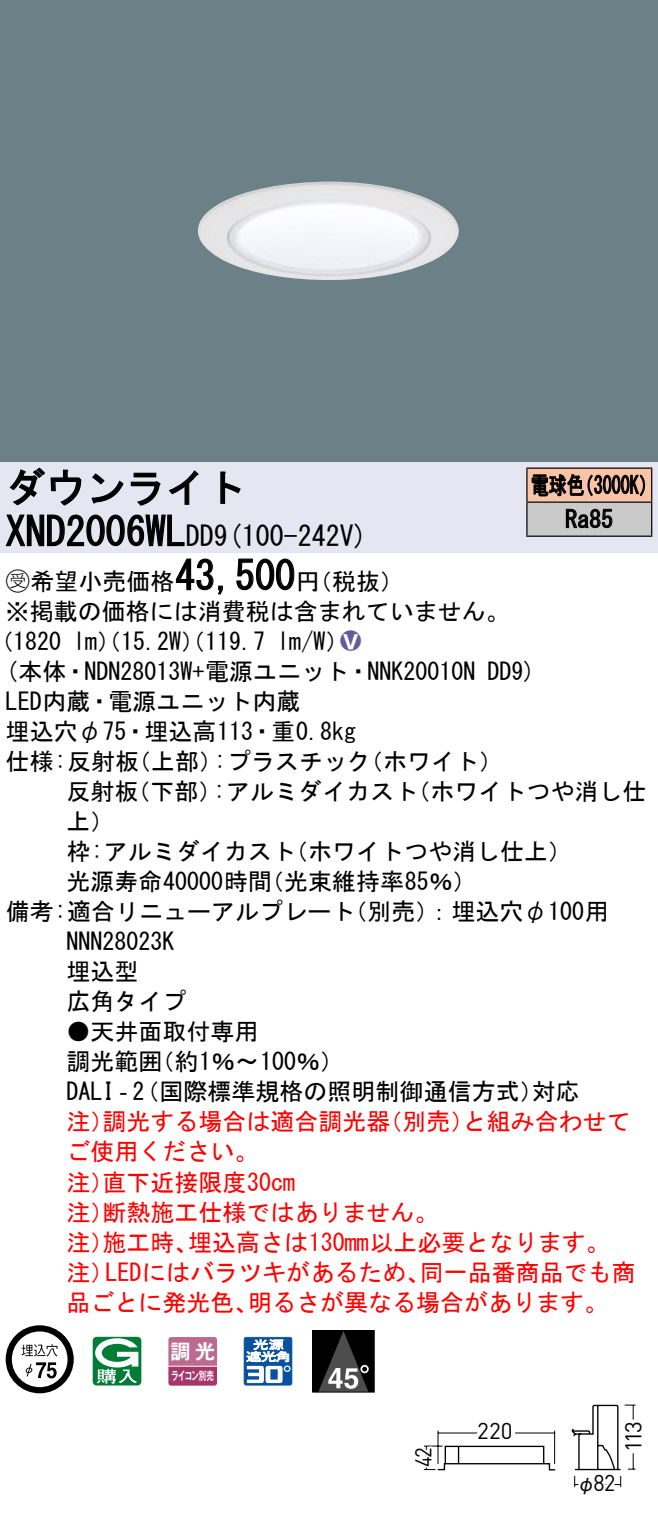
<style>
.page{position:relative;width:658px;height:1521px;background:#fff}
.page>*{position:absolute;margin:0;border:0;box-sizing:border-box;transform-origin:0 0}
.t1{font:40px "MS Gothic";color:#000}
.t2{font:28px "MS Gothic";color:#000}
.t3{font:24px/30px "MS Gothic";color:#000}
.t4{font:24px/30px "MS Gothic";color:#f00}
.t5{font:24px/34px "MS Gothic";color:#000;scale:.75 1}
.t6{font:24px "Ford Classification 1";color:#635aa0}
.t7{font:22.8px "DINOT";letter-spacing:-.04em;color:#000}
.t8{font:22.8px "DINOT";letter-spacing:-.04em;color:#000;scale:.95 1}
.t9{font:22.8px "DINOT";letter-spacing:-.04em;color:#000;scale:.9 1}
.t10{font:20px "Gothic MB101 Pro De Bold 90 pv RKSJ H";color:#fff}
.t11{font:20px "Gothic BBB Pro Medium 90 pv RKSJ H";color:#000;scale:.95 1}
.t12{font:11.6px "Gothic MB101 Pro De Bold 90 pv RKSJ H";letter-spacing:-.05em;color:#fff;scale:.65 1}
.s1{font-size:28px}
.s2{font-family:"Ford Classification 1"}
.s3{color:#fff}
</style>
<div class="page">
<div style="left:0;top:0;width:658px;height:462px;background:#6c8087"></div>
<img style="left:198px;top:182px;width:261px;height:98px">
<div style="left:0;top:462px;width:658px;height:90px;background:#e6e5f2"></div>
<svg style="left:9px;top:467px;width:73px;height:39px"></svg>
<svg style="left:91px;top:473px;width:33px;height:30px"></svg>
<svg style="left:130px;top:472px;width:30px;height:34px"></svg>
<svg style="left:168px;top:470px;width:30px;height:35px"></svg>
<svg style="left:220px;top:471px;width:21px;height:33px"></svg>
<svg style="left:5px;top:514px;width:180px;height:33px"></svg>
<svg style="left:175px;top:558px;width:48px;height:37px"></svg>
<svg style="left:236px;top:558px;width:59px;height:32px"></svg>
<svg style="left:6px;top:1325px;width:68px;height:68px"></svg>
<svg style="left:93px;top:1336px;width:48px;height:49px"></svg>
<svg style="left:168px;top:1337px;width:49px;height:48px;background:#b55984"></svg>
<hr style="left:168px;top:1365px;width:49px;height:1px;background:#fff">
<svg style="left:244px;top:1336px;width:48px;height:49px"></svg>
<div style="left:312px;top:1329px;width:62px;height:63px;border:1px solid #000"></div>
<div style="left:312px;top:1330px;width:62px;height:61px;background:#000"></div>
<svg style="left:319px;top:1331px;width:49px;height:60px"></svg>
<div style="left:527px;top:468px;width:124px;height:34px;background:#f7c4a7"></div>
<div style="left:527px;top:502px;width:124px;height:34px;background:#cacaca"></div>
<hr style="left:526px;top:467px;width:126px;height:2px;background:#000">
<hr style="left:526px;top:468px;width:1px;height:33px;background:#000">
<hr style="left:651px;top:468px;width:1px;height:33px;background:#000">
<hr style="left:526px;top:501px;width:126px;height:2px;background:#000">
<hr style="left:526px;top:502px;width:1px;height:33px;background:#000">
<hr style="left:651px;top:502px;width:1px;height:33px;background:#000">
<hr style="left:526px;top:535px;width:126px;height:2px;background:#000">
<svg style="left:531px;top:474px;width:114px;height:23px"></svg>
<svg style="left:565px;top:508px;width:47px;height:20px"></svg>
<svg style="left:571px;top:1404px;width:65px;height:83px"></svg>
<svg style="left:423px;top:1430px;width:133px;height:40px"></svg>
<h1 class="t1" style="left:6px;top:467px;width:242px">ダウンライト</h1>
<p class="t2" style="left:214px;top:522px;width:155px">(9 100-242 (V</p>
<h1 class="t1" style="left:6px;top:511px;width:210px">XND2006WL<span class="s1">DD</span></h1>
<h1 class="t1" style="left:175px;top:555px;width:121px">43,500</h1>
<p class="t3" style="left:6px;top:566px;width:505px"><span class="s2">B</span>希望小売価格<br>※掲載の価格には消費税は含まれていません。</p>
<p class="t6" style="left:340px;top:629px;width:22px">2<span class="s3">8</span></p>
<p class="t3" style="left:296px;top:566px;width:109px">（円税抜(</p>
<p class="t3" style="left:277px;top:626px;width:73px">l m (W/</p>
<p class="t3" style="left:-11px;top:626px;width:74px">（1820</p>
<p class="t3" style="left:73px;top:626px;width:193px">lm）（15.2 ）（W 119.7</p>
<p class="t5" style="left:565px;top:468px;width:65px;text-indent:-34px">電球色<br>Ra85</p>
<p class="t5" style="left:575px;top:468px;width:109px">（3000 (K</p>
<p class="t3" style="left:6px;top:656px;width:471px">(本体・NDN28013 +W 電源ユニット・NNK20010N</p>
<p class="t3" style="left:6px;top:686px;width:296px">LED内蔵・電源ユニット内蔵</p>
<p class="t3" style="left:6px;top:716px;width:352px">埋込穴φ75・埋込高113・重0.8kg</p>
<p class="t3" style="left:359px;top:746px;width:145px">（ホワイト(</p>
<p class="t3" style="left:487px;top:656px;width:50px">DD (9</p>
<p class="t3" style="left:214px;top:746px;width:158px">:プラスチック</p>
<p class="t3" style="left:6px;top:746px;width:135px">仕様:反射板</p>
<p class="t3" style="left:127px;top:746px;width:97px">（上部）</p>
<p class="t3" style="left:66px;top:776px;width:73px">反射板上(</p>
<p class="t3" style="left:126px;top:776px;width:97px">（下部）</p>
<p class="t3" style="left:213px;top:776px;width:206px">:アルミダイカスト</p>
<p class="t3" style="left:406px;top:776px;width:241px">（ホワイトつや消し仕</p>
<p class="t3" style="left:260px;top:836px;width:218px;text-indent:-193px">枠:アルミダイカスト<br>（光束維持率85％(</p>
<p class="t3" style="left:284px;top:836px;width:290px">（ホワイトつや消し仕上(</p>
<p class="t3" style="left:66px;top:866px;width:207px">光源寿命40000時間</p>
<p class="t3" style="left:66px;top:896px;width:290px;text-indent:-61px">備考:適合リニューアルプレート<br>NNN28023K<br>埋込型<br>広角タイプ</p>
<p class="t3" style="left:150px;top:1016px;width:195px;text-indent:-84px">●天井面取付専用<br>（約1％〜100％(</p>
<p class="t3" style="left:343px;top:896px;width:267px">（別売：）埋込穴φ100用</p>
<p class="t3" style="left:66px;top:1046px;width:98px">調光範囲</p>
<p class="t3" style="left:66px;top:1076px;width:479px">DALI‐（2 国際標準規格の照明制御通信方式）</p>
<p class="t4" style="left:462px;top:1106px;width:169px">と組み合わせて</p>
<p class="t3" style="left:531px;top:1076px;width:49px">対応</p>
<p class="t4" style="left:102px;top:1106px;width:289px">調光する場合は適合調光器</p>
<p class="t4" style="left:378px;top:1106px;width:97px">（別売）</p>
<p class="t4" style="left:66px;top:1106px;width:49px">注）</p>
<p class="t4" style="left:66px;top:1136px;width:193px">ご使用ください。</p>
<p class="t4" style="left:102px;top:1166px;width:194px">直下近接限度30cm</p>
<p class="t4" style="left:102px;top:1166px;width:337px;text-indent:-36px">注）<br>断熱施工仕様ではありません。</p>
<p class="t4" style="left:66px;top:1196px;width:49px">注）</p>
<p class="t4" style="left:188px;top:1226px;width:423px">埋込高さは130mm以上必要となります。</p>
<p class="t4" style="left:102px;top:1226px;width:97px">施工時、</p>
<p class="t4" style="left:66px;top:1226px;width:49px">注）</p>
<p class="t4" style="left:66px;top:1256px;width:49px">注）</p>
<p class="t4" style="left:105px;top:1256px;width:326px">LEDにはバラツキがあるため、</p>
<p class="t4" style="left:420px;top:1256px;width:217px">同一品番商品でも商</p>
<p class="t4" style="left:66px;top:1286px;width:193px">品ごとに発光色、</p>
<p class="t4" style="left:248px;top:1286px;width:362px">明るさが異なる場合があります。</p>
<p class="t10" style="left:171px;top:1334px;width:46px">調光</p>
<p class="t12" style="left:171px;top:1365px;width:67px">ライコン別売</p>
<p class="t9" style="left:407px;top:1466px;width:24px;rotate:-90deg">42</p>
<p class="t7" style="left:477px;top:1414px;width:37px">220</p>
<p class="t8" style="left:593px;top:1467px;width:25px">82</p>
<p class="t11" style="left:577px;top:1466px;width:21px">φ</p>
<p class="t7" style="left:617px;top:1451px;width:32px;rotate:-90deg">113</p>
</div>
